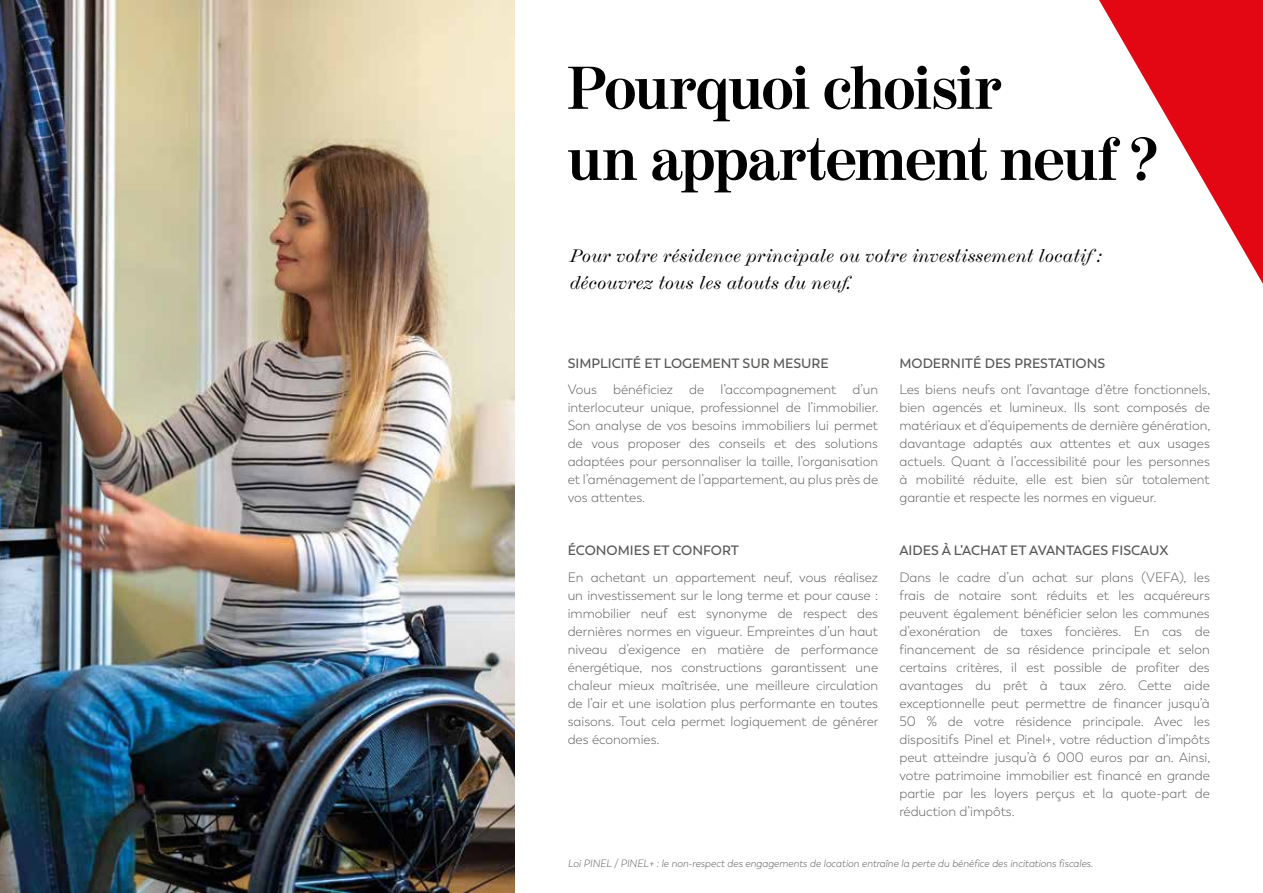
<style>
.page{position:relative;width:1263px;height:893px;background:#fff}
.page>*{position:absolute;margin:0;border:0;box-sizing:border-box;transform-origin:0 0}
.t1{font:700 60px/71.1px "Moderno FB";letter-spacing:-.02em;color:#000}
.t2{font:italic 18px/27px "Chapman";letter-spacing:.02em;color:#000}
.t3{font:300 13.5px/18px "Trenda";color:#575756;text-align:justify}
.t4{font:600 13.5px "Trenda";color:#575756}
.t5{font:italic 300 10.5px "Trenda";color:#575756}
</style>
<div class="page">
<img style="left:0;top:0;width:514px;height:893px">
<svg style="left:1099px;top:0;width:164px;height:284px"></svg>
<h1 class="t1" style="left:568px;top:55px;width:592px">Pourquoi choisir<br>un appartement neuf ?</h1>
<h2 class="t2" style="left:570px;top:241px;width:533px">Pour votre résidence principale ou votre investissement locatif : découvrez tous les atouts du neuf.</h2>
<p class="t4" style="left:899px;top:355px;width:207px">MODERNITÉ DES PRESTATIONS</p>
<p class="t3" style="left:899px;top:381px;width:312px">Les biens neufs ont l’avantage d’être fonctionnels, bien agencés et lumineux. Ils sont composés de matériaux et d’équipements de dernière génération, davantage adaptés aux attentes et aux usages actuels. Quant à l’accessibilité pour les personnes à mobilité réduite, elle est bien sûr totalement garantie et respecte les normes en vigueur.</p>
<p class="t4" style="left:899px;top:543px;width:271px">AIDES À L’ACHAT ET AVANTAGES FISCAUX</p>
<p class="t3" style="left:899px;top:568px;width:312px">Dans le cadre d’un achat sur plans (VEFA), les frais de notaire sont réduits et les acquéreurs peuvent également bénéficier selon les communes d’exonération de taxes foncières. En cas de financement de sa résidence principale et selon certains critères, il est possible de profiter des avantages du prêt à taux zéro. Cette aide exceptionnelle peut permettre de financer jusqu’à 50 % de votre résidence principale. Avec les dispositifs Pinel et Pinel+, votre réduction d’impôts peut atteindre jusqu’à 6 000 euros par an. Ainsi, votre patrimoine immobilier est financé en grande partie par les loyers perçus et la quote-part de réduction d’impôts.</p>
<p class="t5" style="left:568px;top:857px;width:527px">Loi PINEL / PINEL+ : le non-respect des engagements de location entraîne la perte du bénéfice des incitations fiscales.</p>
<p class="t4" style="left:568px;top:355px;width:263px">SIMPLICITÉ ET LOGEMENT SUR MESURE</p>
<p class="t3" style="left:568px;top:381px;width:312px">Vous bénéficiez de l’accompagnement d’un interlocuteur unique, professionnel de l’immobilier.<br>Son analyse de vos besoins immobiliers lui permet de vous proposer des conseils et des solutions adaptées pour personnaliser la taille, l’organisation et l’aménagement de l’appartement, au plus près de vos attentes.</p>
<p class="t4" style="left:568px;top:543px;width:173px">ÉCONOMIES ET CONFORT</p>
<p class="t3" style="left:568px;top:568px;width:312px">En achetant un appartement neuf, vous réalisez un investissement sur le long terme et pour cause : immobilier neuf est synonyme de respect des dernières normes en vigueur. Empreintes d’un haut niveau d’exigence en matière de performance énergétique, nos constructions garantissent une chaleur mieux maîtrisée, une meilleure circulation de l’air et une isolation plus performante en toutes saisons. Tout cela permet logiquement de générer des économies.</p>
</div>
